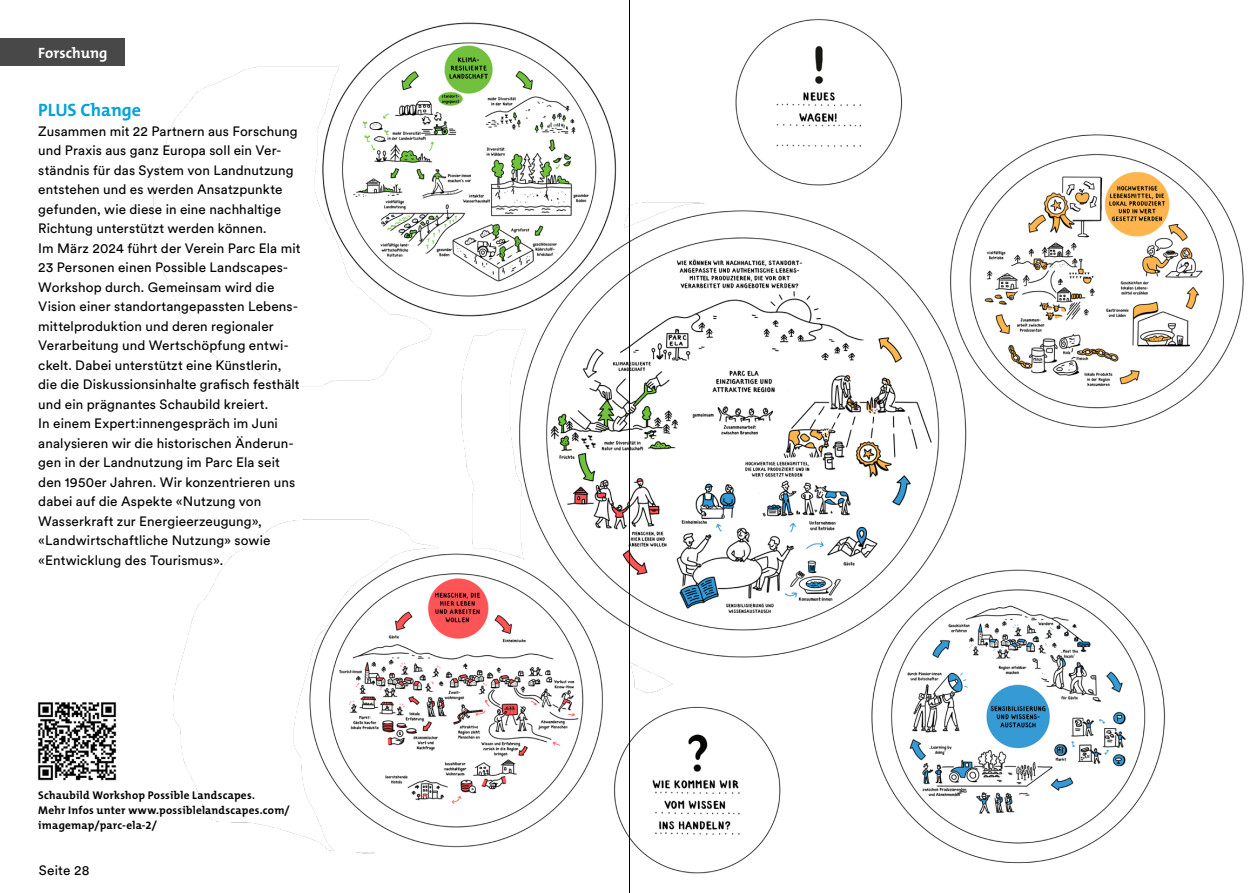
<style>
.page{position:relative;width:1259px;height:893px;background:#fff}
.page>*{position:absolute;margin:0;border:0;box-sizing:border-box;transform-origin:0 0}
.t1{font:700 18px "The Mix B W7";color:#00a2da}
.t2{font:700 15px "The Mix B W7";color:#fff}
.t3{font:13.5px/19.5px "Circulargraubuenden";letter-spacing:.01em;color:#000}
.t4{font:700 11.25px/15px "The Mix B W7";letter-spacing:.02em;color:#000}
</style>
<div class="page">
<img style="left:151px;top:19px;width:1093px;height:855px">
<div style="left:0;top:38px;width:125px;height:28px;background:#474847"></div>
<img style="left:37px;top:702px;width:80px;height:79px">
<hr style="left:629px;top:0;width:1px;height:893px;background:#000">
<p class="t2" style="left:38px;top:43px;width:71px">Forschung</p>
<h1 class="t1" style="left:38px;top:99px;width:104px">PLUS Change</h1>
<p class="t3" style="left:38px;top:121px;width:264px">Zusammen mit 22 Partnern aus Forschung und Praxis aus ganz Europa soll ein Ver&shy;ständnis für das System von Landnutzung entstehen und es werden Ansatzpunkte gefunden, wie diese in eine nachhaltige Richtung unterstützt werden können.<br>Im März 2024 führt der Verein Parc Ela mit 23 Personen einen Possible Landscapes-Workshop durch. Gemeinsam wird die Vision einer standortangepassten Lebens&shy;mittelproduktion und deren regionaler Verarbeitung und Wertschöpfung entwi&shy;ckelt. Dabei unterstützt eine Künstlerin, die die Diskussionsinhalte grafisch festhält und ein prägnantes Schaubild kreiert.<br>In einem Expert:innengespräch im Juni analysieren wir die historischen Änderun&shy;gen in der Landnutzung im Parc Ela seit den 1950er Jahren. Wir konzentrieren uns dabei auf die Aspekte «Nutzung von Wasserkraft zur Energieerzeugung», «Landwirtschaftliche Nutzung» sowie «Entwicklung des Tourismus».</p>
<p class="t4" style="left:38px;top:788px;width:253px">Schaubild Workshop Possible Landscapes.<br>Mehr Infos unter www.possiblelandscapes.com/ imagemap/parc-ela-2/</p>
<p class="t3" style="left:39px;top:860px;width:52px">Seite 28</p>
</div>
